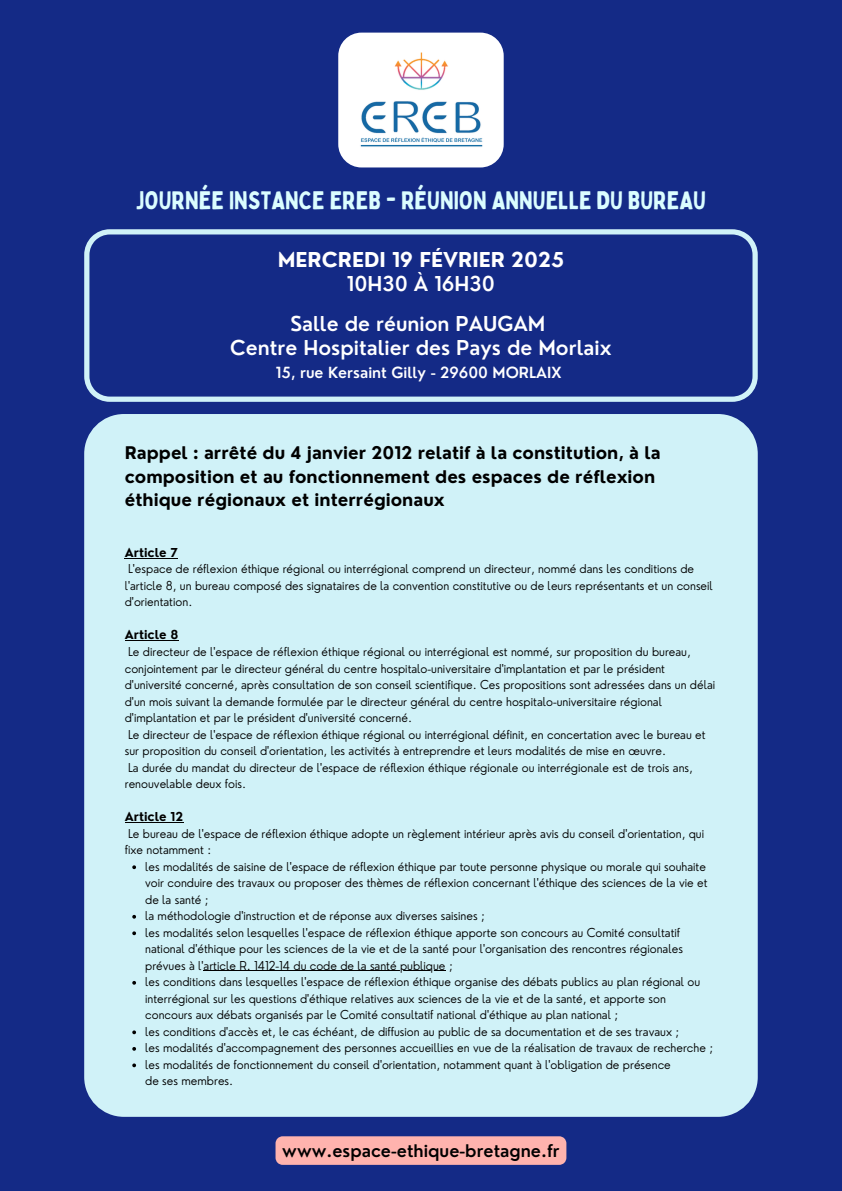
<style>
.page{position:relative;width:842px;height:1191px;background:#fff}
.page>*{position:absolute;margin:0;border:0;box-sizing:border-box;transform-origin:0 0}
.t1{font:25px "Bobby Jones";color:#dbfdff}
.t2{font:600 20px/24px "Nourd";color:#fff;text-align:center}
.t3{font:700 20px/24px "Nourd";color:#fff;text-align:center}
.t4{font:700 17px/23.2px "Nourd";color:#000}
.t5{font:600 17px "Nourd";color:#000}
.t6{font:600 15px "Nourd";color:#fff}
.t7{font:300 12px/16.5px "Nourd";color:#000}
.t8{font:700 12px "Nourd";color:#000}
.s1{font-weight:600}
</style>
<div class="page">
<div style="left:0;top:0;width:842px;height:1190px;background:#142a86"></div>
<div style="left:84px;top:414px;width:674px;height:702px;background:#d0f2f8;border-radius:40px"></div>
<hr style="left:125px;top:557px;width:53px;height:1px;background:#000">
<hr style="left:125px;top:640px;width:54px;height:1px;background:#000">
<hr style="left:125px;top:821px;width:58px;height:1px;background:#000">
<svg style="left:132px;top:865px;width:4px;height:4px"></svg>
<svg style="left:132px;top:914px;width:4px;height:4px"></svg>
<svg style="left:132px;top:931px;width:4px;height:4px"></svg>
<hr style="left:204px;top:970px;width:242px;height:1px;background:#000">
<svg style="left:132px;top:981px;width:4px;height:3px"></svg>
<svg style="left:132px;top:1030px;width:4px;height:4px"></svg>
<svg style="left:132px;top:1047px;width:4px;height:3px"></svg>
<svg style="left:132px;top:1063px;width:4px;height:4px"></svg>
<img style="left:338px;top:33px;width:166px;height:134px;border-radius:23px">
<svg style="left:84px;top:229px;width:674px;height:173px"></svg>
<div style="left:276px;top:1136px;width:290px;height:28px;background:#ffb3ae"></div>
<p class="t1" style="left:136px;top:185px;width:572px">JOURNÉE INSTANCE EREB - RÉUNION ANNUELLE DU BUREAU</p>
<p class="t3" style="left:278px;top:247px;width:288px">MERCREDI 19 FÉVRIER 2025<br><span class="s1">10H30 À 16H30</span></p>
<p class="t2" style="left:230px;top:312px;width:383px">Salle de réunion PAUGAM<br>Centre Hospitalier des Pays de Morlaix</p>
<p class="t6" style="left:276px;top:363px;width:287px">15, rue Kersaint Gilly - 29600 MORLAIX</p>
<p class="t4" style="left:125px;top:441px;width:537px">Rappel : arrêté du 4 janvier 2012 relatif à la constitution, à la composition et au fonctionnement des espaces de réflexion éthique régionaux et interrégionaux</p>
<h1 class="t8" style="left:125px;top:545px;width:55px">Article 7</h1>
<h2 class="t7" style="left:125px;top:560px;width:590px">L'espace de réflexion éthique régional ou interrégional comprend un directeur, nommé dans les conditions de l'article 8, un bureau composé des signataires de la convention constitutive ou de leurs représentants et un conseil d'orientation.</h2>
<h3 class="t8" style="left:125px;top:627px;width:55px">Article 8</h3>
<p class="t7" style="left:125px;top:643px;width:592px">Le directeur de l'espace de réflexion éthique régional ou interrégional est nommé, sur proposition du bureau, conjointement par le directeur général du centre hospitalo-universitaire d'implantation et par le président d'université concerné, après consultation de son conseil scientifique. Ces propositions sont adressées dans un délai d'un mois suivant la demande formulée par le directeur général du centre hospitalo-universitaire régional d'implantation et par le président d'université concerné.</p>
<h4 class="t7" style="left:125px;top:725px;width:582px">Le directeur de l'espace de réflexion éthique régional ou interrégional définit, en concertation avec le bureau et sur proposition du conseil d'orientation, les activités à entreprendre et leurs modalités de mise en œuvre.</h4>
<p class="t7" style="left:125px;top:758px;width:570px">La durée du mandat du directeur de l'espace de réflexion éthique régionale ou interrégionale est de trois ans, renouvelable deux fois.</p>
<p class="t8" style="left:125px;top:809px;width:60px">Article 12</p>
<p class="t7" style="left:125px;top:824px;width:581px">Le bureau de l'espace de réflexion éthique adopte un règlement intérieur après avis du conseil d'orientation, qui fixe notamment :</p>
<p class="t7" style="left:145px;top:857px;width:564px">les modalités de saisine de l'espace de réflexion éthique par toute personne physique ou morale qui souhaite voir conduire des travaux ou proposer des thèmes de réflexion concernant l'éthique des sciences de la vie et de la santé ;</p>
<p class="t7" style="left:145px;top:907px;width:341px">la méthodologie d'instruction et de réponse aux diverses saisines ;</p>
<p class="t7" style="left:145px;top:923px;width:539px">les modalités selon lesquelles l'espace de réflexion éthique apporte son concours au Comité consultatif national d'éthique pour les sciences de la vie et de la santé pour l'organisation des rencontres régionales prévues à l'article R. 1412-14 du code de la santé publique ;</p>
<p class="t7" style="left:145px;top:973px;width:557px">les conditions dans lesquelles l'espace de réflexion éthique organise des débats publics au plan régional ou interrégional sur les questions d'éthique relatives aux sciences de la vie et de la santé, et apporte son concours aux débats organisés par le Comité consultatif national d'éthique au plan national ;</p>
<p class="t7" style="left:145px;top:1022px;width:535px">les conditions d'accès et, le cas échéant, de diffusion au public de sa documentation et de ses travaux ;</p>
<p class="t7" style="left:145px;top:1039px;width:569px">les modalités d'accompagnement des personnes accueillies en vue de la réalisation de travaux de recherche ;</p>
<p class="t7" style="left:145px;top:1055px;width:527px">les modalités de fonctionnement du conseil d'orientation, notamment quant à l'obligation de présence de ses membres.</p>
<p class="t5" style="left:282px;top:1139px;width:279px">www.espace-ethique-bretagne.fr</p>
</div>
